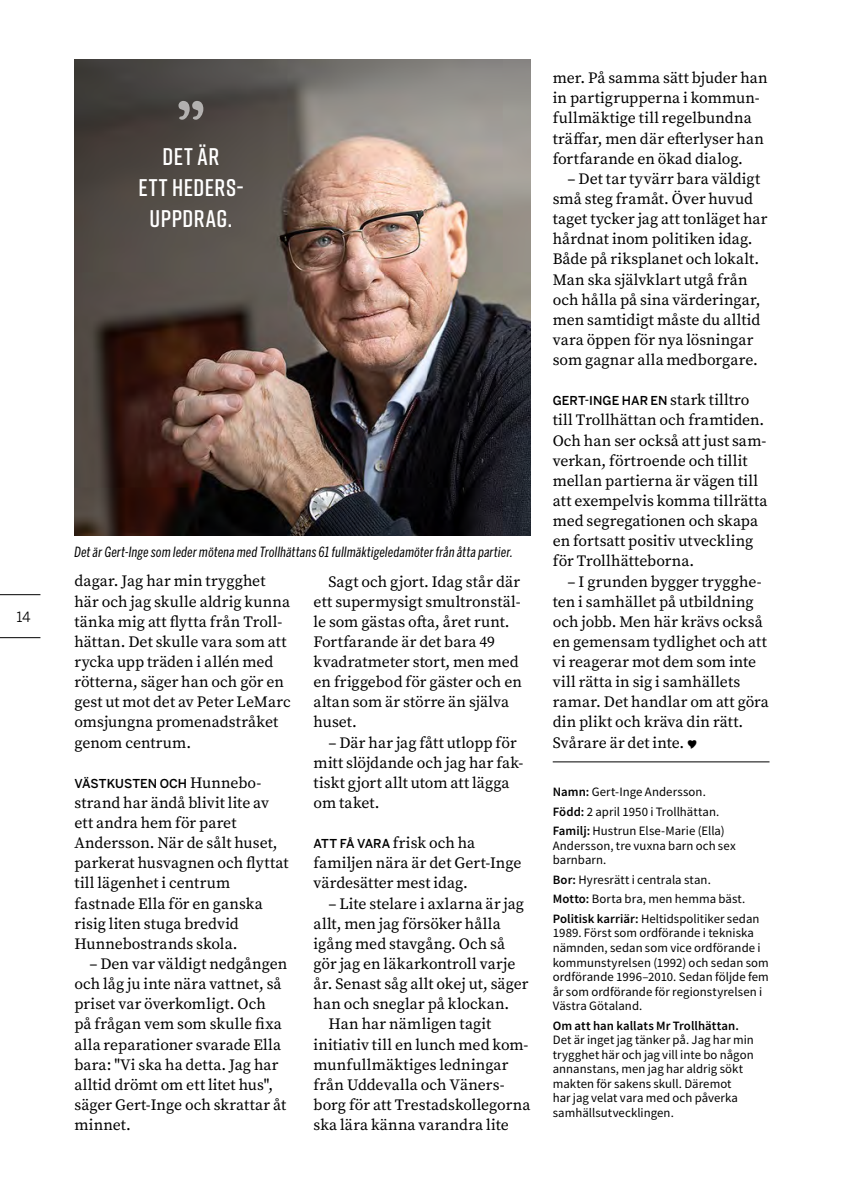
<style>
.page{position:relative;width:844px;height:1191px;background:#fff}
.page>*{position:absolute;margin:0;border:0;box-sizing:border-box;transform-origin:0 0}
.t1{font:600 24.15px/30.6px "Rift";letter-spacing:.02em;color:#fff;text-align:center}
.t2{font:15.75px/20.1px "Source Serif Pro";color:#000}
.t3{font:italic 14px "Benton Sans Compressed";letter-spacing:.015em;color:#000}
.t4{font:14px "Benton Sans";color:#000}
.t5{font:12.78px/14.5px "Source Sans Pro";letter-spacing:.005em;color:#000}
.t6{font:600 12.78px "Source Sans Pro";letter-spacing:.005em;color:#000}
.t7{font:500 12.25px "Benton Sans";letter-spacing:.005em;color:#000}
.s1{font-family:"Source Serif Pro";font-weight:400;font-size:15.75px}
.s2{font-family:"Benton Sans";font-weight:500;font-size:12.25px}
.s3{font-family:"Tropen Extras"}
.s4{font-weight:600}
</style>
<div class="page">
<svg style="left:0;top:594px;width:41px;height:44px"></svg>
<hr style="left:552px;top:761px;width:217px;height:1px;background:#000">
<img style="left:74px;top:60px;width:456px;height:476px">
<svg style="left:178px;top:101px;width:25px;height:19px"></svg>
<p class="t4" style="left:16px;top:608px;width:16px">14</p>
<h1 class="t1" style="left:138px;top:141px;width:106px">DET ÄR<br>ETT HEDERS-<br>UPPDRAG.</h1>
<p class="t3" style="left:74px;top:543px;width:440px">Det är Gert-Inge som leder mötena med Trollhättans 61 fullmäktigeledamöter från åtta partier.</p>
<p class="t2" style="left:74px;top:571px;width:218px">dagar. Jag har min trygghet här och jag skulle aldrig kunna tänka mig att flytta från Troll&shy;hättan. Det skulle vara som att rycka upp träden i allén med rötterna, säger han och gör en gest ut mot det av Peter LeMarc omsjungna promenadstråket genom centrum.</p>
<p class="t7" style="left:74px;top:776px;width:188px">VÄSTKUSTEN OCH <span class="s1">Hunnebo-</span></p>
<p class="t2" style="left:74px;top:792px;width:215px">strand har ändå blivit lite av ett andra hem för paret<br>Andersson. När de sålt huset, parkerat husvagnen och flyttat till lägenhet i centrum fastnade Ella för en ganska risig liten stuga bredvid<br>Hunnebostrands skola.</p>
<p class="t2" style="left:74px;top:953px;width:214px;text-indent:15px">– Den var väldigt nedgången och låg ju inte nära vattnet, så priset var överkomligt. Och<br>på frågan vem som skulle fixa alla reparationer svarade Ella bara: "Vi ska ha detta. Jag har alltid drömt om ett litet hus", säger Gert-Inge och skrattar åt minnet.</p>
<p class="t2" style="left:313px;top:571px;width:210px;text-indent:15px">Sagt och gjort. Idag står där ett supermysigt smultronstäl&shy;le som gästas ofta, året runt.<br>Fortfarande är det bara 49 kvadratmeter stort, men med en friggebod för gäster och en altan som är större än själva huset.</p>
<p class="t2" style="left:313px;top:732px;width:211px;text-indent:15px">– Där har jag fått utlopp för mitt slöjdande och jag har fak&shy;tiskt gjort allt utom att lägga om taket.</p>
<p class="t2" style="left:313px;top:833px;width:209px"><span class="s2">ATT FÅ VARA</span> frisk och ha familjen nära är det Gert-Inge värdesätter mest idag.</p>
<p class="t2" style="left:328px;top:893px;width:197px">– Lite stelare i axlarna är jag</p>
<p class="t2" style="left:313px;top:913px;width:188px">allt, men jag försöker hålla</p>
<p class="t2" style="left:313px;top:933px;width:193px">igång med stavgång. Och så</p>
<p class="t2" style="left:313px;top:953px;width:203px">gör jag en läkarkontroll varje</p>
<p class="t2" style="left:313px;top:973px;width:216px">år. Senast såg allt okej ut, säger</p>
<p class="t2" style="left:313px;top:994px;width:197px">han och sneglar på klockan.</p>
<p class="t2" style="left:328px;top:1014px;width:164px">Han har nämligen tagit</p>
<p class="t2" style="left:313px;top:1034px;width:216px">initiativ till en lunch med kom-</p>
<p class="t2" style="left:313px;top:1054px;width:196px">munfullmäktiges ledningar</p>
<p class="t2" style="left:313px;top:1074px;width:192px">från Uddevalla och Väners-</p>
<p class="t2" style="left:313px;top:1094px;width:218px">borg för att Trestadskollegorna</p>
<p class="t2" style="left:313px;top:1114px;width:196px">ska lära känna varandra lite</p>
<p class="t2" style="left:552px;top:68px;width:216px">mer. På samma sätt bjuder han in partigrupperna i kommun&shy;fullmäktige till regelbundna träffar, men där efterlyser han fortfarande en ökad dialog.</p>
<p class="t2" style="left:552px;top:168px;width:216px;text-indent:15px">– Det tar tyvärr bara väldigt små steg framåt. Över huvud taget tycker jag att tonläget har hårdnat inom politiken idag.<br>Både på riksplanet och lokalt.<br>Man ska självklart utgå från och hålla på sina värderingar, men samtidigt måste du alltid vara öppen för nya lösningar som gagnar alla medborgare.</p>
<p class="t7" style="left:552px;top:393px;width:198px">GERT-INGE HAR EN <span class="s1">stark tilltro</span></p>
<p class="t2" style="left:552px;top:410px;width:216px">till Trollhättan och framtiden.<br>Och han ser också att just sam&shy;verkan, förtroende och tillit mellan partierna är vägen till att exempelvis komma tillrätta med segregationen och skapa en fortsatt positiv utveckling för Trollhätteborna.</p>
<p class="t2" style="left:552px;top:571px;width:218px;text-indent:15px">– I grunden bygger trygghe&shy;ten i samhället på utbildning och jobb. Men här krävs också en gemensam tydlighet och att vi reagerar mot dem som inte vill rätta in sig i samhällets ramar. Det handlar om att göra din plikt och kräva din rätt.<br>Svårare är det inte. <span class="s3">G</span></p>
<p class="t5" style="left:552px;top:782px;width:173px;line-height:19.4px"><span class="s4">Namn:</span> Gert-Inge Andersson.<br><span class="s4">Född:</span> 2 april 1950 i Trollhättan.<br><span class="s4">Familj:</span> Hustrun Else-Marie (Ella)</p>
<p class="t5" style="left:552px;top:838px;width:184px">Andersson, tre vuxna barn och sex barnbarn.</p>
<p class="t5" style="left:552px;top:870px;width:208px;line-height:19.4px"><span class="s4">Bor:</span> Hyresrätt i centrala stan.<br><span class="s4">Motto:</span> Borta bra, men hemma bäst.<br><span class="s4">Politisk karriär:</span> Heltidspolitiker sedan</p>
<p class="t5" style="left:552px;top:926px;width:218px">1989. Först som ordförande i tekniska nämnden, sedan som vice ordförande i kommunstyrelsen (1992) och sedan som ordförande 1996–2010. Sedan följde fem år som ordförande för regionstyrelsen i Västra Götaland.</p>
<p class="t6" style="left:552px;top:1017px;width:188px">Om att han kallats Mr Trollhättan.</p>
<p class="t5" style="left:552px;top:1032px;width:202px">Det är inget jag tänker på. Jag har min trygghet här och jag vill inte bo någon annanstans, men jag har aldrig sökt makten för sakens skull. Däremot<br>har jag velat vara med och påverka samhällsutvecklingen.</p>
</div>
